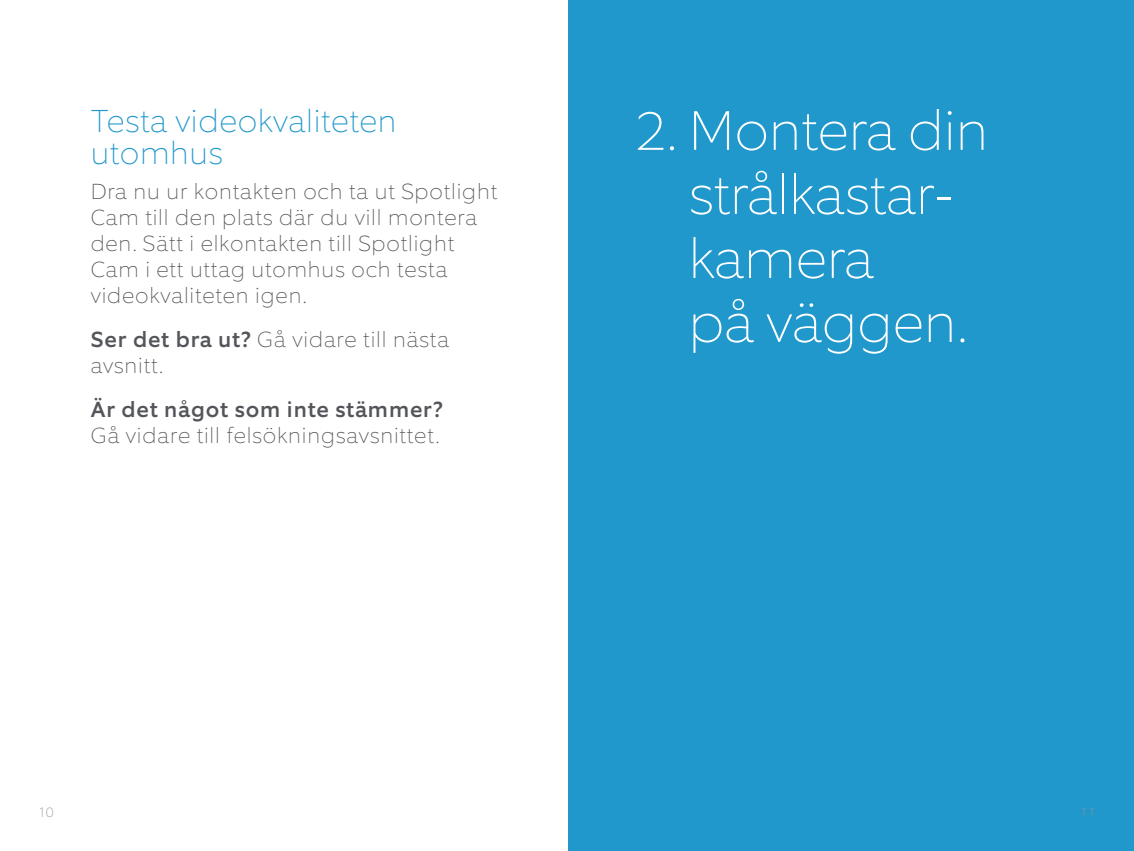
<style>
.page{position:relative;width:1134px;height:851px;background:#fff}
.page>*{position:absolute;margin:0;border:0;box-sizing:border-box;transform-origin:0 0}
.Section_Header{font:100 56px/64px "Equip";color:#fff}
.Big_Blue_Header{font:100 32px/32px "Equip";letter-spacing:.02em;color:#2198cc}
.Body_Copy{font:100 22px/26px "Equip";letter-spacing:.04em;color:#54555a}
.t1{font:100 14px "Equip";color:#939598}
.s1{font-weight:500}
</style>
<div class="page">
<div style="left:568px;top:0;width:566px;height:850px;background:#2198cc"></div>
<p class="Big_Blue_Header" style="left:91px;top:104px;width:307px">Testa videokvaliteten utomhus</p>
<p class="Body_Copy" style="left:91px;top:178px;width:408px">Dra nu ur kontakten och ta ut Spotlight Cam till den plats där du vill montera den. Sätt i elkontakten till Spotlight Cam i ett uttag utomhus och testa videokvaliteten igen.</p>
<p class="Body_Copy" style="left:91px;top:326px;width:360px"><span class="s1">Ser det bra ut?</span> Gå vidare till nästa avsnitt.</p>
<p class="Body_Copy" style="left:91px;top:396px;width:354px"><span class="s1">Är det något som inte stämmer?<br></span>Gå vidare till felsökningsavsnittet.</p>
<p class="Section_Header" style="left:688px;top:98px;width:301px;text-indent:-53px">2. Montera din strålkastar&shy;kamera<br>på väggen.</p>
<p class="t1" style="left:38px;top:803px;width:17px">10</p>
<p class="t1" style="left:1080px;top:803px;width:17px">11</p>
</div>
